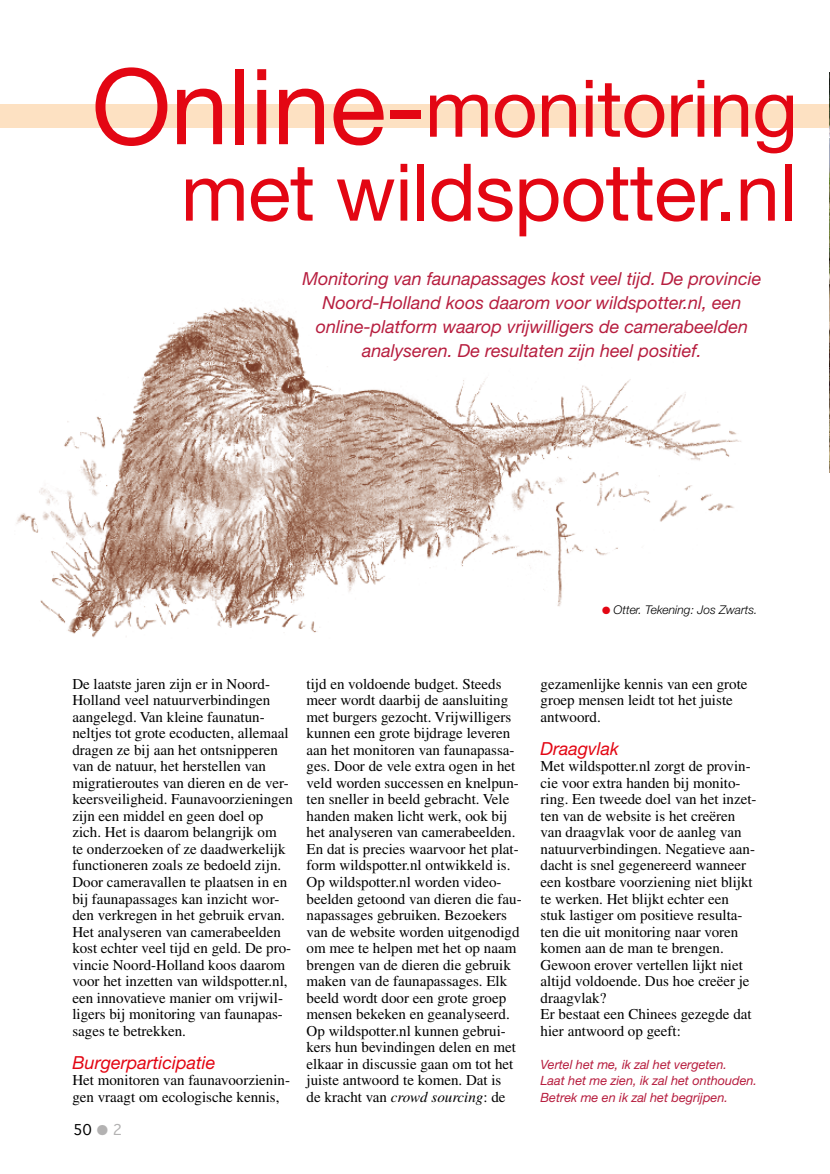
<style>
.page{position:relative;width:830px;height:1174px;background:#fff}
.page>*{position:absolute;margin:0;border:0;box-sizing:border-box;transform-origin:0 0}
.t1{font:79.5px "Helvetica Neue LT Std";letter-spacing:-.01em;color:#e30613}
.t2{font:italic 18px/24px "Helvetica Neue LT Std";color:#b71e3f;text-align:center}
.t3{font:italic 18px "Helvetica Neue LT Std";color:#e30613}
.t4{font:15px/16.5px "Times LT Std";color:#000}
.t5{font:14.25px "Geneva";color:#000}
.t6{font:italic 12.75px/16.5px "Helvetica Neue LT Std";letter-spacing:-.005em;color:#b71e3f}
.t7{font:italic 300 12px "Helvetica Neue LT Std";color:#000}
.s1{font-size:105px}
.s2{color:#e30613}
.s3{color:#b3b2b2}
.s4{font-style:italic}
</style>
<div class="page">
<div style="left:0;top:104px;width:829px;height:24px;background:#fde1c2"></div>
<img style="left:829px;top:72px;width:1px;height:400px">
<img style="left:16px;top:302px;width:725px;height:336px">
<h1 class="t1" style="left:91px;top:61px;width:707px"><span class="s1">Online-</span>monitoring</h1>
<h1 class="t1" style="left:181px;top:145px;width:617px">met wildspotter.nl</h1>
<p class="t2" style="left:302px;top:266px;width:460px">Monitoring van faunapassages kost veel tijd. De provincie Noord-Holland koos daarom voor wildspotter.nl, een online-platform waarop vrijwilligers de camerabeelden analyseren. De resultaten zijn heel positief.</p>
<p class="t7" style="left:601px;top:602px;width:157px"><span class="s2">●</span> Otter. Tekening: Jos Zwarts.</p>
<p class="t4" style="left:72px;top:675px;width:222px">De laatste jaren zijn er in Noord-Holland veel natuurverbindingen aangelegd. Van kleine faunatun&shy;neltjes tot grote ecoducten, allemaal dragen ze bij aan het ontsnipperen van de natuur, het herstellen van migratieroutes van dieren en de ver&shy;keersveiligheid. Faunavoorzieningen zijn een middel en geen doel op zich. Het is daarom belangrijk om<br>te onderzoeken of ze daadwerkelijk functioneren zoals ze bedoeld zijn.<br>Door cameravallen te plaatsen in en bij faunapassages kan inzicht wor&shy;den verkregen in het gebruik ervan.<br>Het analyseren van camerabeelden kost echter veel tijd en geld. De pro&shy;vincie Noord-Holland koos daarom voor het inzetten van wildspotter.nl, een innovatieve manier om vrijwil&shy;ligers bij monitoring van faunapas&shy;sages te betrekken.</p>
<p class="t3" style="left:72px;top:1051px;width:145px">Burgerparticipatie</p>
<p class="t4" style="left:72px;top:1071px;width:219px">Het monitoren van faunavoorzienin&shy;gen vraagt om ecologische kennis,</p>
<p class="t5" style="left:73px;top:1121px;width:51px">50<span class="s3">●2</span></p>
<p class="t4" style="left:306px;top:675px;width:216px">tijd en voldoende budget. Steeds meer wordt daarbij de aansluiting met burgers gezocht. Vrijwilligers kunnen een grote bijdrage leveren aan het monitoren van faunapassa&shy;ges. Door de vele extra ogen in het veld worden successen en knelpun&shy;ten sneller in beeld gebracht. Vele handen maken licht werk, ook bij het analyseren van camerabeelden.<br>En dat is precies waarvoor het plat&shy;form wildspotter.nl ontwikkeld is.<br>Op wildspotter.nl worden video&shy;beelden getoond van dieren die fau&shy;napassages gebruiken. Bezoekers van de website worden uitgenodigd om mee te helpen met het op naam brengen van de dieren die gebruik maken van de faunapassages. Elk beeld wordt door een grote groep mensen bekeken en geanalyseerd.<br>Op wildspotter.nl kunnen gebrui&shy;kers hun bevindingen delen en met elkaar in discussie gaan om tot het juiste antwoord te komen. Dat is<br>de kracht van <span class="s4">crowd sourcing</span>: de</p>
<p class="t4" style="left:540px;top:675px;width:208px">gezamenlijke kennis van een grote groep mensen leidt tot het juiste antwoord.</p>
<p class="t3" style="left:540px;top:737px;width:80px">Draagvlak</p>
<p class="t4" style="left:540px;top:758px;width:217px">Met wildspotter.nl zorgt de provin&shy;cie voor extra handen bij monito&shy;ring. Een tweede doel van het inzet&shy;ten van de website is het creëren van draagvlak voor de aanleg van natuurverbindingen. Negatieve aan&shy;dacht is snel gegenereerd wanneer een kostbare voorziening niet blijkt te werken. Het blijkt echter een stuk lastiger om positieve resulta&shy;ten die uit monitoring naar voren komen aan de man te brengen.<br>Gewoon erover vertellen lijkt niet altijd voldoende. Dus hoe creëer je draagvlak?<br>Er bestaat een Chinees gezegde dat hier antwoord op geeft:</p>
<p class="t6" style="left:540px;top:1055px;width:218px">Vertel het me, ik zal het vergeten.<br>Laat het me zien, ik zal het onthouden.<br>Betrek me en ik zal het begrijpen.</p>
</div>
